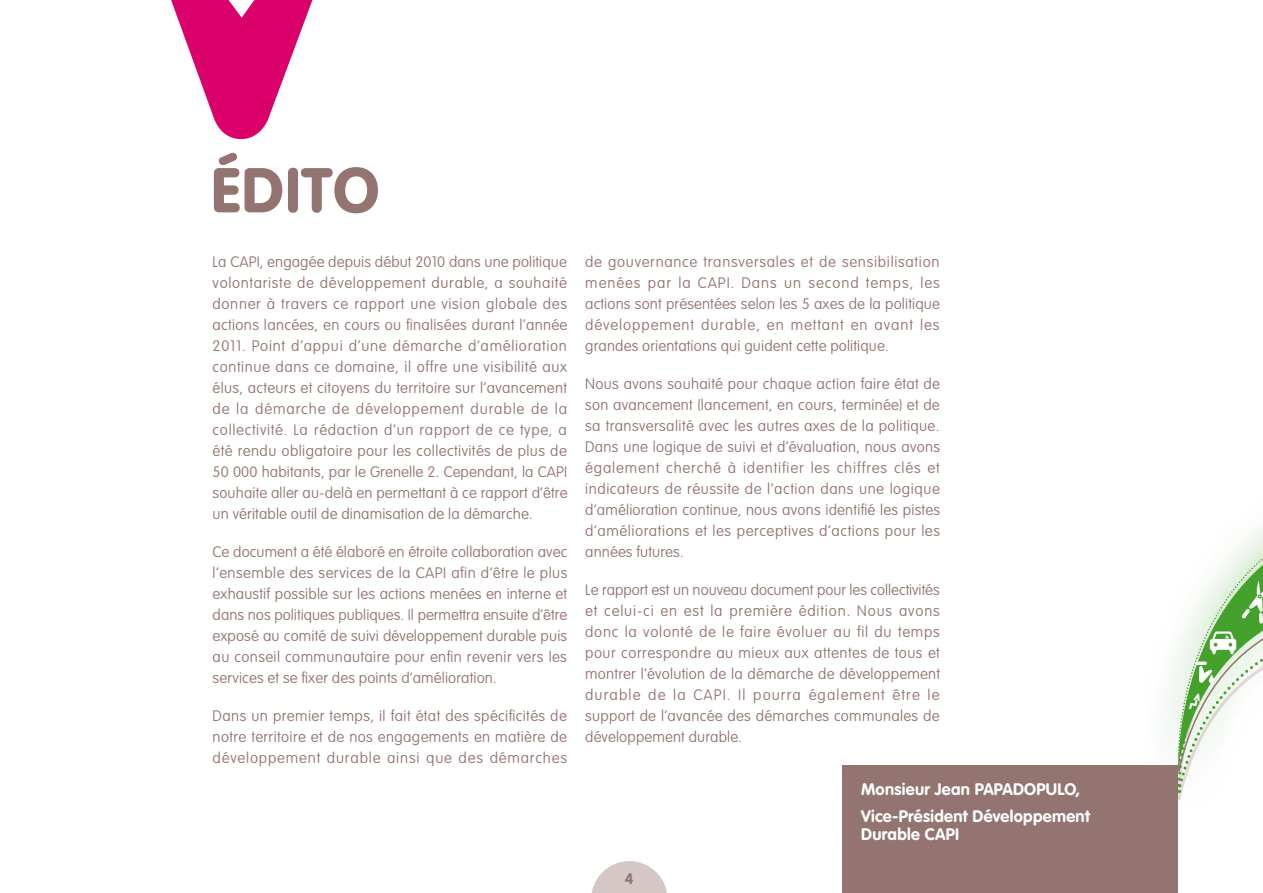
<style>
.page{position:relative;width:1263px;height:893px;background:#fff}
.page>*{position:absolute;margin:0;border:0;box-sizing:border-box;transform-origin:0 0}
.t1{font:900 62.25px "VAG Rounded";letter-spacing:.03em;color:#947470}
.t2{font:700 16.5px/27px "VAG Rounded";letter-spacing:.02em;color:#fff}
.t3{font:100 15px/21px "VAG Rounded";letter-spacing:.01em;color:#947470;text-align:justify}
.t4{font:700 15px "VAG Rounded";color:#947470}
</style>
<div class="page">
<svg style="left:591px;top:861px;width:76px;height:32px"></svg>
<div style="left:842px;top:765px;width:336px;height:128px;background:#947470"></div>
<svg style="left:171px;top:0;width:142px;height:139px"></svg>
<div style="left:1138px;top:0;width:125px;height:778px;background:#fff"></div>
<svg style="left:1176px;top:526px;width:87px;height:267px"></svg>
<h1 class="t1" style="left:211px;top:153px;width:169px">ÉDITO</h1>
<p class="t3" style="left:213px;top:251px;width:356px">La CAPI, engagée depuis début 2010 dans une politique volontariste de développement durable, a souhaité donner à travers ce rapport une vision globale des actions lancées, en cours ou finalisées durant l’année 2011. Point d’appui d’une démarche d’amélioration continue dans ce domaine, il offre une visibilité aux élus, acteurs et citoyens du territoire sur l’avancement de la démarche de développement durable de la collectivité. La rédaction d’un rapport de ce type, a été rendu obligatoire pour les collectivités de plus de 50 000 habitants, par le Grenelle 2. Cependant, la CAPI souhaite aller au-delà en permettant à ce rapport d’être un véritable outil de dinamisation de la démarche.</p>
<p class="t3" style="left:213px;top:541px;width:356px">Ce document a été élaboré en étroite collaboration avec l’ensemble des services de la CAPI afin d’être le plus exhaustif possible sur les actions menées en interne et dans nos politiques publiques. Il permettra ensuite d’être exposé au comité de suivi développement durable puis au conseil communautaire pour enfin revenir vers les services et se fixer des points d’amélioration.</p>
<p class="t3" style="left:213px;top:705px;width:356px">Dans un premier temps, il fait état des spécificités de notre territoire et de nos engagements en matière de développement durable ainsi que des démarches</p>
<p class="t3" style="left:585px;top:251px;width:356px">de gouvernance transversales et de sensibilisation menées par la CAPI. Dans un second temps, les actions sont présentées selon les 5 axes de la politique développement durable, en mettant en avant les grandes orientations qui guident cette politique.</p>
<p class="t3" style="left:585px;top:373px;width:356px">Nous avons souhaité pour chaque action faire état de son avancement (lancement, en cours, terminée) et de sa transversalité avec les autres axes de la politique.<br>Dans une logique de suivi et d’évaluation, nous avons également cherché à identifier les chiffres clés et indicateurs de réussite de l’action dans une logique d’amélioration continue, nous avons identifié les pistes d’améliorations et les perceptives d’actions pour les années futures.</p>
<p class="t3" style="left:585px;top:579px;width:356px">Le rapport est un nouveau document pour les collectivités et celui-ci en est la première édition. Nous avons donc la volonté de le faire évoluer au fil du temps pour correspondre au mieux aux attentes de tous et montrer l’évolution de la démarche de développement durable de la CAPI. Il pourra également être le support de l’avancée des démarches communales de développement durable.</p>
<p class="t2" style="left:861px;top:776px;width:134px">Monsieur Jean Papadop</p>
<p class="t2" style="left:861px;top:776px;width:231px;text-indent:185px">ulo,<br>Vice-Président Développement</p>
<p class="t2" style="left:861px;top:821px;width:99px">Durable CAPI</p>
<p class="t4" style="left:625px;top:869px;width:10px">4</p>
</div>
